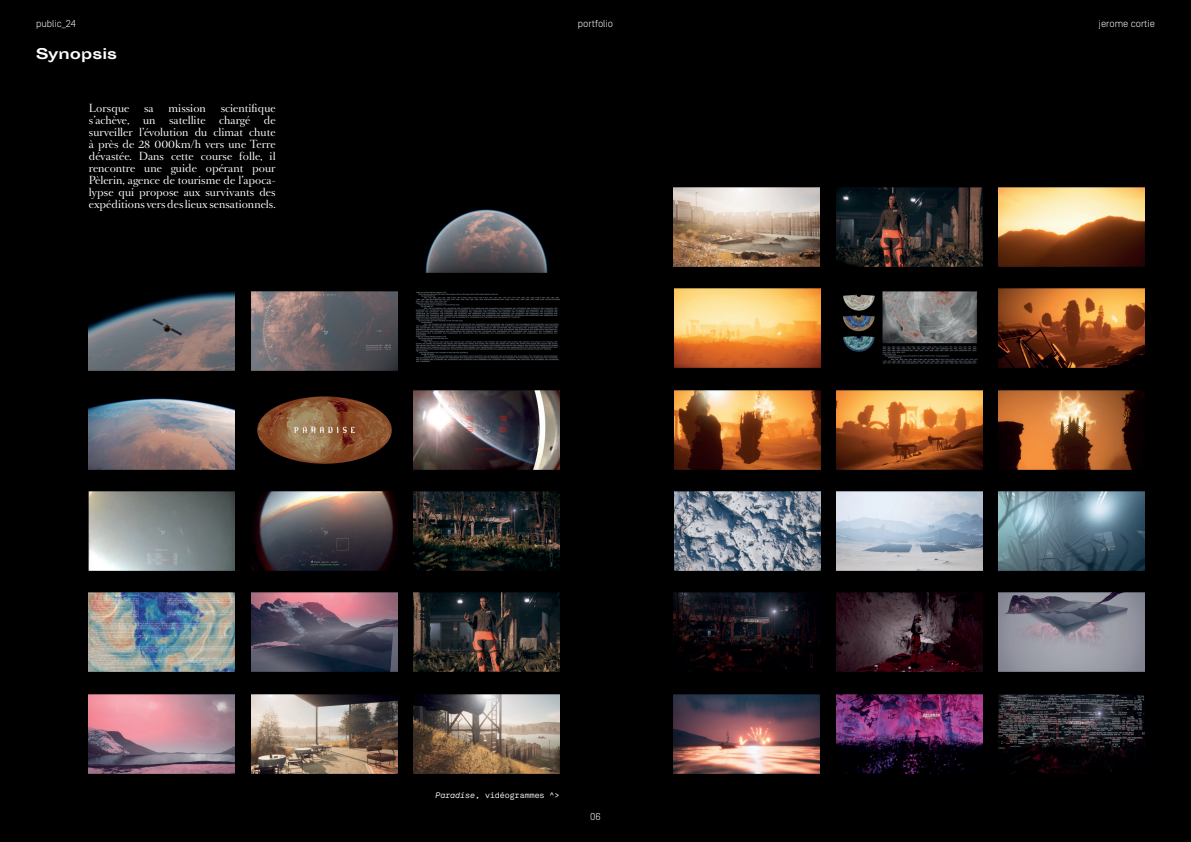
<style>
.page{position:relative;width:1191px;height:842px;background:#000}
.page>*{position:absolute;margin:0;border:0;box-sizing:border-box;transform-origin:0 0}
.t1{font:700 14px "Sporting Grotesque";color:#fff}
.t2{font:10px/12px "Romain BP Headline";color:#fff;text-align:justify}
.t3{font:300 10px "Simplon Norm";color:#fff}
.t4{font:8px "Maison Mono";color:#fff}
.s1{font-style:italic}
</style>
<div class="page">
<img style="left:425px;top:209px;width:123px;height:64px">
<img style="left:998px;top:288px;width:146px;height:80px">
<img style="left:89px;top:291px;width:146px;height:80px">
<img style="left:674px;top:390px;width:146px;height:80px">
<img style="left:89px;top:398px;width:146px;height:72px">
<img style="left:674px;top:491px;width:146px;height:80px">
<img style="left:89px;top:491px;width:146px;height:80px">
<img style="left:673px;top:592px;width:146px;height:80px">
<img style="left:89px;top:592px;width:146px;height:80px">
<img style="left:673px;top:694px;width:146px;height:80px">
<img style="left:89px;top:694px;width:146px;height:80px">
<img style="left:673px;top:187px;width:146px;height:80px">
<img style="left:674px;top:288px;width:146px;height:80px">
<img style="left:415px;top:291px;width:144px;height:71px">
<img style="left:998px;top:390px;width:146px;height:80px">
<img style="left:413px;top:390px;width:146px;height:80px">
<img style="left:998px;top:491px;width:146px;height:80px">
<img style="left:413px;top:491px;width:146px;height:80px">
<img style="left:998px;top:592px;width:146px;height:80px">
<img style="left:413px;top:592px;width:146px;height:80px">
<img style="left:998px;top:694px;width:146px;height:80px">
<img style="left:413px;top:694px;width:146px;height:80px">
<img style="left:998px;top:187px;width:146px;height:80px">
<img style="left:251px;top:291px;width:146px;height:80px">
<img style="left:836px;top:390px;width:146px;height:80px">
<img style="left:257px;top:396px;width:135px;height:68px">
<img style="left:836px;top:491px;width:146px;height:80px">
<img style="left:251px;top:491px;width:146px;height:80px">
<img style="left:836px;top:592px;width:146px;height:80px">
<img style="left:251px;top:592px;width:146px;height:80px">
<img style="left:836px;top:694px;width:146px;height:80px">
<img style="left:251px;top:694px;width:146px;height:80px">
<img style="left:836px;top:187px;width:146px;height:80px">
<img style="left:843px;top:291px;width:135px;height:73px">
<p class="t3" style="left:36px;top:18px;width:41px">public_24</p>
<p class="t3" style="left:578px;top:18px;width:37px">portfolio</p>
<p class="t3" style="left:1098px;top:18px;width:58px">jerome cortie</p>
<h1 class="t1" style="left:36px;top:46px;width:82px">Synopsis</h1>
<p class="t2" style="left:89px;top:103px;width:42px">Lorsque</p>
<p class="t2" style="left:144px;top:103px;width:11px">sa</p>
<p class="t2" style="left:169px;top:103px;width:39px">mission</p>
<p class="t2" style="left:221px;top:103px;width:56px">scientifique</p>
<p class="t2" style="left:89px;top:115px;width:42px">s’achève,</p>
<p class="t2" style="left:143px;top:115px;width:14px">un</p>
<p class="t2" style="left:169px;top:115px;width:38px">satellite</p>
<p class="t2" style="left:219px;top:115px;width:33px">chargé</p>
<p class="t2" style="left:89px;top:115px;width:188px;text-indent:175px">de surveiller l’évolution du climat chute à près de 28 000km/h vers une Terre dévastée. Dans cette course folle, il rencontre une guide opérant pour Pèlerin, agence de tourisme de l’apoca&shy;lypse qui propose aux survivants des expéditions vers des lieux sensationnels.</p>
<p class="t4" style="left:435px;top:790px;width:125px"><span class="s1">Paradise</span>, vidéogrammes ^&gt;</p>
<p class="t3" style="left:590px;top:812px;width:12px">06</p>
</div>
